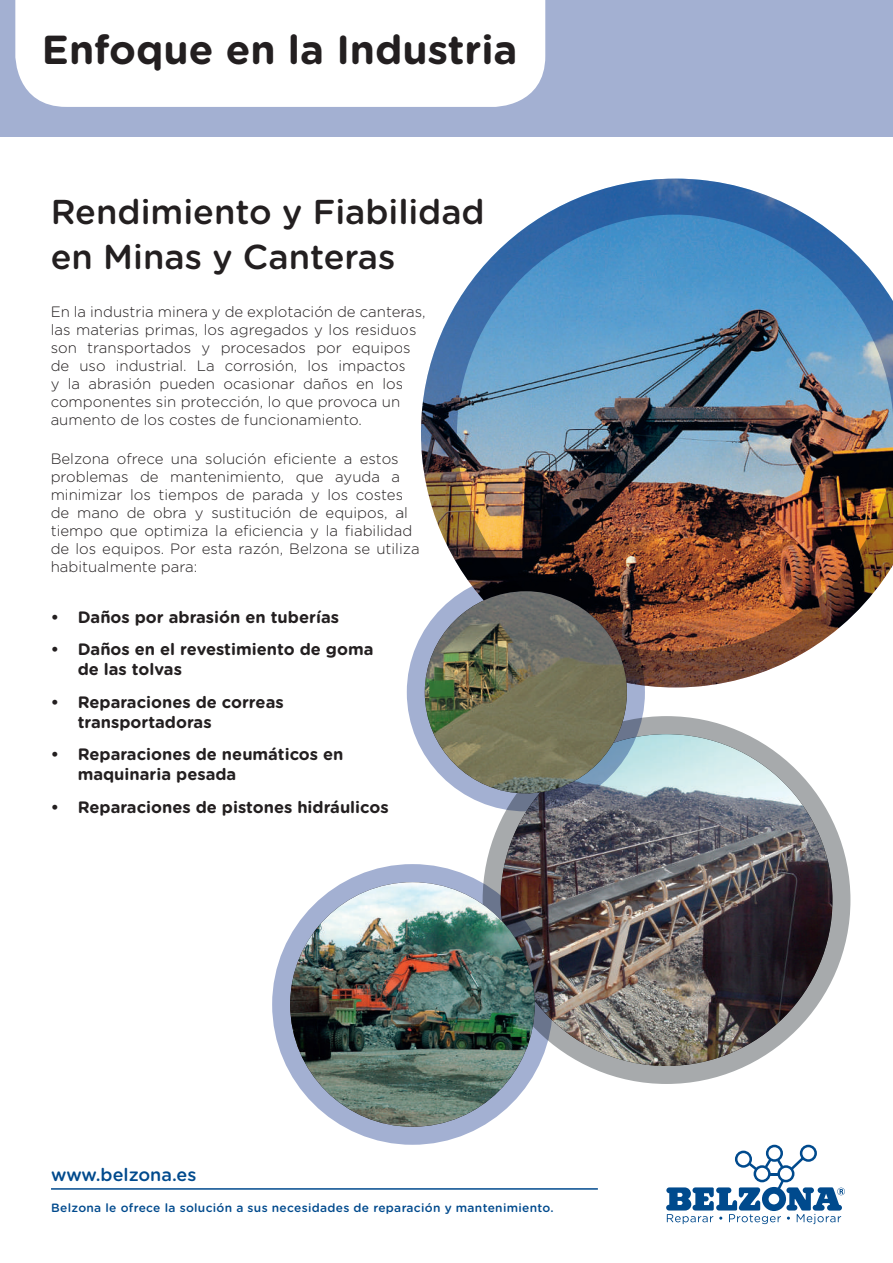
<style>
.page{position:relative;width:893px;height:1263px;background:#fff}
.page>*{position:absolute;margin:0;border:0;box-sizing:border-box;transform-origin:0 0}
.t1{font:700 40.5px "Gotham Rounded";color:#231f20}
.t2{font:500 34.5px/45px "Gotham Rounded";color:#231f20}
.t3{font:500 18px "Gotham Rounded";color:#004a8d}
.t4{font:700 16.5px/19.8px "Gotham Rounded";color:#231f20}
.t5{font:300 15px/18px "Gotham Rounded";color:#231f20}
.t6{font:500 12px "Gotham Rounded";letter-spacing:.025em;color:#004a8d}
</style>
<div class="page">
<div style="left:0;top:0;width:893px;height:136px;background:#a3b0d2"></div>
<div style="left:15px;top:0;width:530px;height:107px;background:#fff"></div>
<hr style="left:51px;top:1188px;width:547px;height:2px;background:#004a8d">
<svg style="left:666px;top:1145px;width:179px;height:79px"></svg>
<img style="left:501px;top:734px;width:331px;height:332px;border-radius:166px">
<div style="left:483px;top:716px;width:367px;height:368px;border:18px solid #a7aaac;border-radius:50%"></div>
<img style="left:421px;top:179px;width:472px;height:508px">
<img style="left:425px;top:591px;width:202px;height:202px;border-radius:101px">
<div style="left:407px;top:573px;width:238px;height:238px;border:18px solid #a3b0d2;border-radius:50%"></div>
<img style="left:290px;top:882px;width:245px;height:245px;border-radius:122px">
<div style="left:272px;top:864px;width:281px;height:281px;border:18px solid #a3b0d2;border-radius:50%"></div>
<h1 class="t1" style="left:42px;top:20px;width:477px">Enfoque en la Industria</h1>
<h2 class="t2" style="left:51px;top:188px;width:436px">Rendimiento y Fiabilidad en Minas y Canteras</h2>
<p class="t5" style="left:51px;top:302px;width:376px">En la industria minera y de explotación de canteras, las materias primas, los agregados y los residuos son transportados y procesados por equipos de uso industrial. La corrosión, los impactos<br>y la abrasión pueden ocasionar daños en los componentes sin protección, lo que provoca un aumento de los costes de funcionamiento.</p>
<p class="t5" style="left:51px;top:449px;width:370px">Belzona ofrece una solución eficiente a estos problemas de mantenimiento, que ayuda a minimizar los tiempos de parada y los costes de mano de obra y sustitución de equipos, al tiempo que optimiza la eficiencia y la fiabilidad de los equipos. Por esta razón, Belzona se utiliza habitualmente para:</p>
<p class="t4" style="left:51px;top:606px;width:290px">• Daños por abrasión en tuberías</p>
<p class="t4" style="left:78px;top:639px;width:297px;text-indent:-27px">• Daños en el revestimiento de goma de las tolvas</p>
<p class="t4" style="left:78px;top:691px;width:208px;text-indent:-27px">• Reparaciones de correas transportadoras</p>
<p class="t4" style="left:78px;top:744px;width:267px;text-indent:-27px">• Reparaciones de neumáticos en maquinaria pesada</p>
<p class="t4" style="left:51px;top:796px;width:339px">• Reparaciones de pistones hidráulicos</p>
<p class="t3" style="left:51px;top:1161px;width:147px">www.belzona.es</p>
<p class="t6" style="left:51px;top:1199px;width:504px">Belzona le ofrece la solución a sus necesidades de reparación y mantenimiento.</p>
</div>
